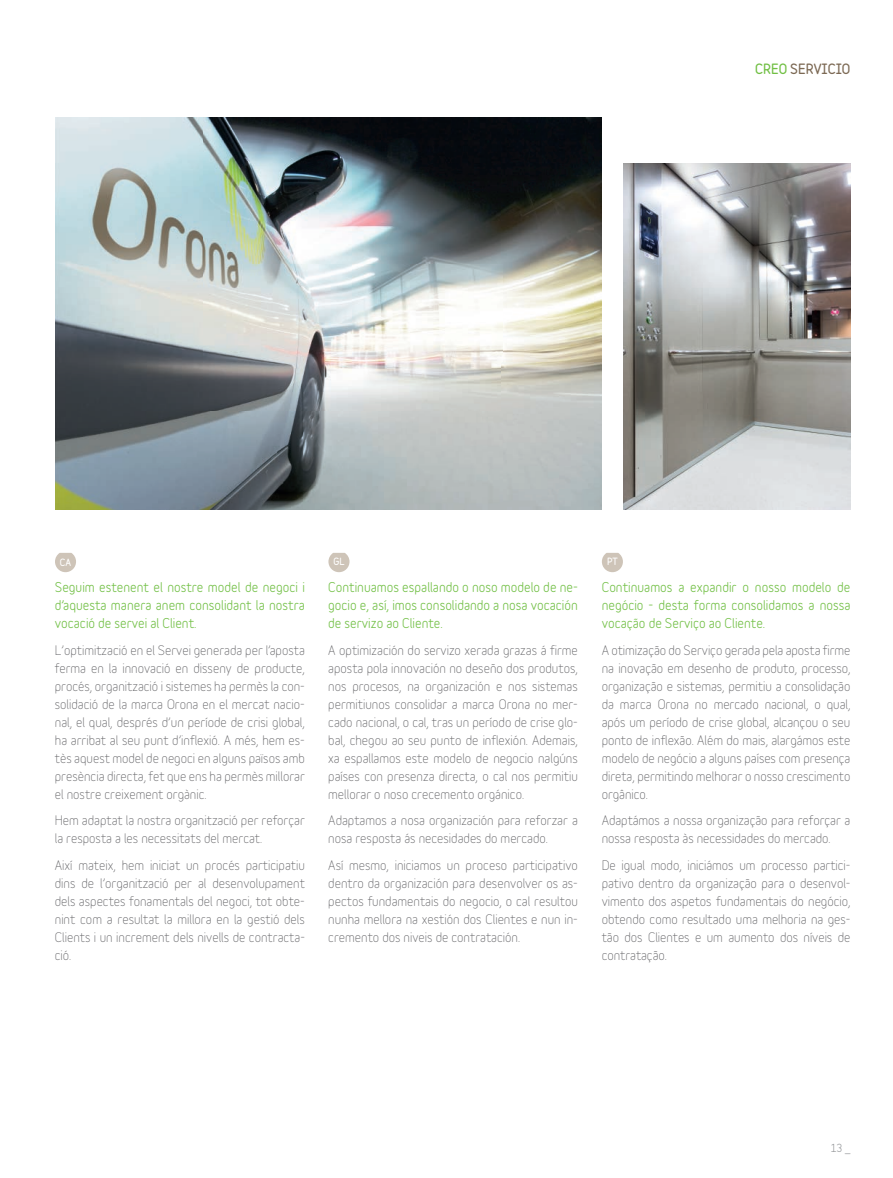
<style>
.page{position:relative;width:893px;height:1178px;background:#fff}
.page>*{position:absolute;margin:0;border:0;box-sizing:border-box;transform-origin:0 0}
.t1{font:12.75px/18px "Variable";color:#636366;text-align:justify}
.t2{font:700 12.75px/18px "Variable";color:#71bf44;text-align:justify}
.t3{font:900 12.75px "Variable";color:#7c6954}
.t4{font:700 10.5px "Variable";color:#939598}
.t5{font:900 9px "Variable";color:#fff}
.s1{color:#71bf44}
</style>
<div class="page">
<svg style="left:55px;top:553px;width:21px;height:19px"></svg>
<svg style="left:328px;top:553px;width:21px;height:19px"></svg>
<svg style="left:602px;top:553px;width:21px;height:19px"></svg>
<img style="left:624px;top:163px;width:226px;height:347px">
<img style="left:55px;top:118px;width:546px;height:392px">
<p class="t3" style="left:755px;top:59px;width:97px"><span class="s1">CREO</span> SERVICIO</p>
<p class="t5" style="left:60px;top:555px;width:13px">CA</p>
<p class="t5" style="left:333px;top:554px;width:13px">GL</p>
<p class="t5" style="left:607px;top:555px;width:12px">PT</p>
<p class="t2" style="left:55px;top:577px;width:252px">Seguim estenent el nostre model de negoci i d’aquesta manera anem consolidant la nostra vocació de servei al Client.</p>
<p class="t1" style="left:55px;top:640px;width:252px">L’optimització en el Servei generada per l’aposta ferma en la innovació en disseny de producte, procés, organització i sistemes ha permès la con&shy;solidació de la marca Orona en el mercat nacio&shy;nal, el qual, després d’un període de crisi global, ha arribat al seu punt d’inflexió. A més, hem es&shy;tès aquest model de negoci en alguns països amb presència directa, fet que ens ha permès millorar el nostre creixement orgànic.</p>
<p class="t1" style="left:55px;top:810px;width:252px">Hem adaptat la nostra organització per reforçar la resposta a les necessitats del mercat.</p>
<p class="t1" style="left:55px;top:855px;width:252px">Així mateix, hem iniciat un procés participatiu dins de l’organització per al desenvolupament dels aspectes fonamentals del negoci, tot obte&shy;nint com a resultat la millora en la gestió dels Clients i un increment dels nivells de contracta&shy;ció.</p>
<p class="t2" style="left:328px;top:577px;width:251px">Continuamos espallando o noso modelo de ne&shy;gocio e, así, imos consolidando a nosa vocación de servizo ao Cliente.</p>
<p class="t1" style="left:328px;top:640px;width:251px">A optimización do servizo xerada grazas á firme aposta pola innovación no deseño dos produtos, nos procesos, na organización e nos sistemas permitiunos consolidar a marca Orona no mer&shy;cado nacional, o cal, tras un período de crise glo&shy;bal, chegou ao seu punto de inflexión. Ademais, xa espallamos este modelo de negocio nalgúns países con presenza directa, o cal nos permitiu mellorar o noso crecemento orgánico.</p>
<p class="t1" style="left:328px;top:810px;width:251px">Adaptamos a nosa organización para reforzar a nosa resposta ás necesidades do mercado.</p>
<p class="t1" style="left:328px;top:855px;width:251px">Así mesmo, iniciamos un proceso participativo dentro da organización para desenvolver os as&shy;pectos fundamentais do negocio, o cal resultou nunha mellora na xestión dos Clientes e nun in&shy;cremento dos niveis de contratación.</p>
<p class="t2" style="left:602px;top:577px;width:250px">Continuamos a expandir o nosso modelo de negócio - desta forma consolidamos a nossa vocação de Serviço ao Cliente.</p>
<p class="t1" style="left:602px;top:640px;width:250px">A otimização do Serviço gerada pela aposta firme na inovação em desenho de produto, processo, organização e sistemas, permitiu a consolidação da marca Orona no mercado nacional, o qual, após um período de crise global, alcançou o seu ponto de inflexão. Além do mais, alargámos este modelo de negócio a alguns países com presença direta, permitindo melhorar o nosso crescimento orgânico.</p>
<p class="t1" style="left:602px;top:810px;width:250px">Adaptámos a nossa organização para reforçar a nossa resposta às necessidades do mercado.</p>
<p class="t1" style="left:602px;top:855px;width:250px">De igual modo, iniciámos um processo partici&shy;pativo dentro da organização para o desenvol&shy;vimento dos aspetos fundamentais do negócio, obtendo como resultado uma melhoria na ges&shy;tão dos Clientes e um aumento dos níveis de contratação.</p>
<p class="t4" style="left:831px;top:1139px;width:21px">13 _</p>
</div>
